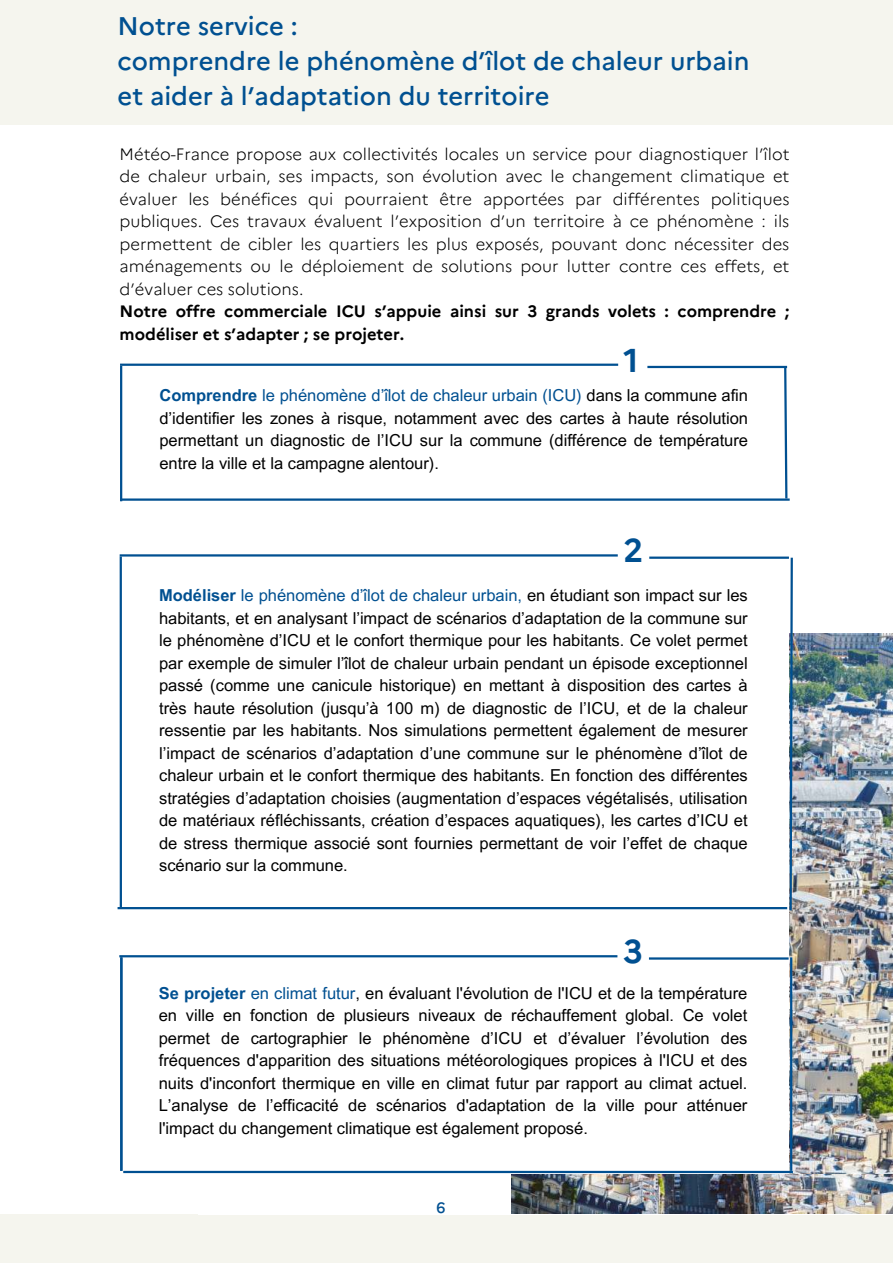
<style>
.page{position:relative;width:893px;height:1264px;background:#fff}
.page>*{position:absolute;margin:0;border:0;box-sizing:border-box;transform-origin:0 0}
.t1{font:700 33px "Marianne";color:#005091}
.t2{font:500 25.5px/34.8px "Marianne";color:#005091}
.t3{font:16.5px/22.5px "Arial MT Pro";color:#000;text-align:justify}
.t4{font:300 16.5px/22.5px "Marianne";color:#000;text-align:justify}
.t5{font:700 16.5px/22.5px "Marianne";color:#000}
.t6{font:500 15px "Marianne";color:#005091}
.s1{font-weight:700;color:#005091}
.s2{color:#005091}
</style>
<div class="page">
<div style="left:0;top:1214px;width:892px;height:48px;background:#f5f5ee"></div>
<div style="left:0;top:0;width:892px;height:125px;background:#f5f5ee"></div>
<hr style="left:120px;top:363px;width:498px;height:3px;background:#005091">
<hr style="left:120px;top:498px;width:669px;height:2px;background:#005091">
<hr style="left:647px;top:366px;width:140px;height:2px;background:#005091">
<hr style="left:120px;top:366px;width:2px;height:135px;background:#005091">
<img style="left:789px;top:633px;width:103px;height:541px">
<hr style="left:119px;top:955px;width:498px;height:2px;background:#005091">
<hr style="left:123px;top:1170px;width:669px;height:3px;background:#005091">
<hr style="left:649px;top:957px;width:139px;height:2px;background:#005091">
<hr style="left:120px;top:554px;width:497px;height:2px;background:#005091">
<hr style="left:117px;top:907px;width:670px;height:2px;background:#005091">
<hr style="left:649px;top:556px;width:139px;height:3px;background:#005091">
<img style="left:788px;top:556px;width:6px;height:356px">
<hr style="left:120px;top:556px;width:2px;height:351px;background:#005091">
<svg style="left:782px;top:365px;width:6px;height:136px"></svg>
<hr style="left:120px;top:957px;width:2px;height:213px;background:#005091">
<hr style="left:790px;top:957px;width:2px;height:213px;background:#005091">
<img style="left:511px;top:1174px;width:381px;height:39px">
<h2 class="t2" style="left:117px;top:8px;width:633px">Notre service :<br>comprendre le phénomène d’îlot de chaleur urbain et aider à l’adaptation du territoire</h2>
<p class="t4" style="left:120px;top:143px;width:671px">Météo-France propose aux collectivités locales un service pour diagnostiquer l’îlot de chaleur urbain, ses impacts, son évolution avec le changement climatique et évaluer les bénéfices qui pourraient être apportées par différentes politiques publiques. Ces travaux évaluent l’exposition d’un territoire à ce phénomène : ils permettent de cibler les quartiers les plus exposés, pouvant donc nécessiter des aménagements ou le déploiement de solutions pour lutter contre ces effets, et d’évaluer ces solutions.</p>
<p class="t5" style="left:120px;top:300px;width:671px">Notre offre commerciale ICU s’appuie ainsi sur 3 grands volets : comprendre ; modéliser et s’adapter ; se projeter.</p>
<h1 class="t1" style="left:623px;top:340px;width:17px">1</h1>
<p class="t3" style="left:159px;top:385px;width:590px"><span class="s1">Comprendre</span> <span class="s2">le phénomène d’îlot de chaleur urbain (ICU)</span> dans la commune afin d’identifier les zones à risque, notamment avec des cartes à haute résolution permettant un diagnostic de l’ICU sur la commune (différence de température entre la ville et la campagne alentour).</p>
<h1 class="t1" style="left:623px;top:530px;width:21px">2</h1>
<p class="t3" style="left:159px;top:585px;width:590px"><span class="s1">Modéliser</span> <span class="s2">le phénomène d’îlot de chaleur urbain,</span> en étudiant son impact sur les habitants, et en analysant l’impact de scénarios d’adaptation de la commune sur le phénomène d’ICU et le confort thermique pour les habitants. Ce volet permet par exemple de simuler l’îlot de chaleur urbain pendant un épisode exceptionnel passé (comme une canicule historique) en mett ant à disposition des cartes à très haute résolution (jusqu’à 100 m) de diagnostic de l’ICU, et de la chaleur ressentie par les habitants. Nos simulations permettent également de mesurer l’impact de scénarios d’adaptation d’une commune sur le phénomène d’îlot de chaleur urbain et le confort thermique des habitants. En fonction des différentes stratégies d’adaptation choisies (augmentation d’espaces végétalisés, utilisation de matériaux réfléchissants, création d’espaces aquatiques), les cartes d’ICU et de stress thermique associé sont fournies permettant de voir l’effet de chaque scénario sur la commune.</p>
<h1 class="t1" style="left:623px;top:931px;width:21px">3</h1>
<p class="t3" style="left:159px;top:982px;width:590px"><span class="s1">Se projeter</span> <span class="s2">en climat futur</span>, en évaluant l'évolution de l'ICU et de la température en ville en fonction de plusieurs niveaux de réchauffement global. Ce volet permet de cartographier le phénomène d’ICU et d’évaluer l’évolution des fréquences d'apparition des situations météorologiques propices à l'ICU et des nuits d'inconfort thermique en ville en climat futur par rapport au climat actuel.<br>L’analyse de l’efficacité de scénarios d'adaptation de la ville pour atténuer l'impact du changement climatique est également proposé.</p>
<p class="t6" style="left:436px;top:1198px;width:10px">6</p>
</div>
